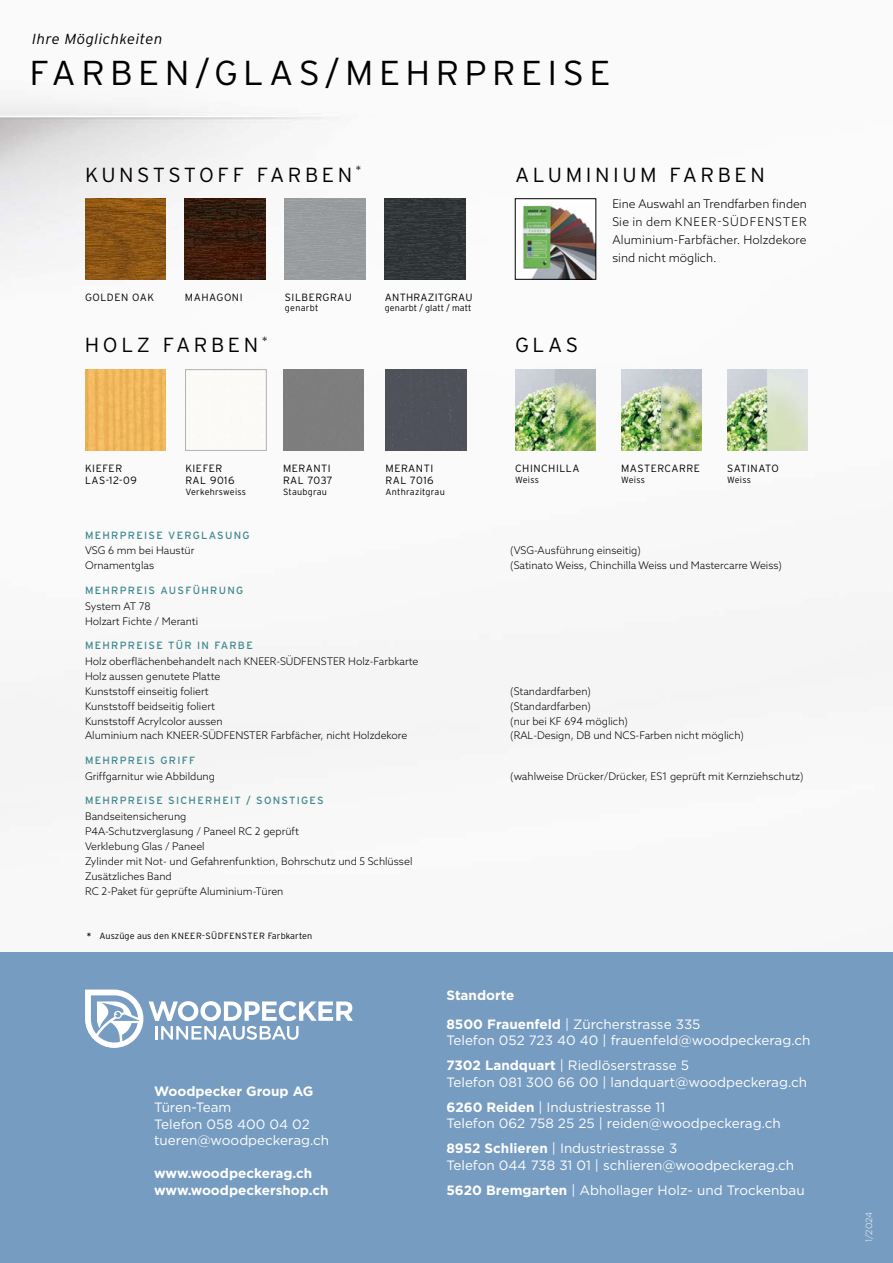
<style>
.page{position:relative;width:893px;height:1263px;background:#fff}
.page>*{position:absolute;margin:0;border:0;box-sizing:border-box;transform-origin:0 0}
.t1{font:300 34.5px "Interstate";letter-spacing:.15em;color:#000;scale:1.04 1}
.t2{font:300 20.4px "Interstate";letter-spacing:.17em;color:#000}
.t3{font:italic 300 14.55px "Interstate";letter-spacing:.03em;color:#000}
.t4{font:13.5px/25px "Gotham";color:#fff}
.t5{font:700 13.5px/16.5px "Gotham";color:#fff}
.t6{font:300 12px/18px "Azo Sans";letter-spacing:.01em;color:#000;text-align:justify}
.t7{font:300 10.5px/14.9px "Azo Sans";color:#000}
.t8{font:300 10.5px/12.6px "Interstate";letter-spacing:.05em;color:#000}
.t9{font:10.5px "Interstate";letter-spacing:.12em;color:#3f888f}
.t10{font:300 10.5px "Interstate";letter-spacing:.025em;color:#000}
.t11{font:300 10.5px "Interstate";letter-spacing:.03em;color:#000}
.t12{font:300 9px "Interstate";letter-spacing:.02em;color:#000}
.t13{font:300 9px "Gotham";color:#fbfafb}
.s1{font-weight:400}
.s2{font-weight:700}
</style>
<div class="page">
<img style="left:0;top:97px;width:893px;height:718px">
<div style="left:515px;top:199px;width:81px;height:80px;background:#fff"></div>
<img style="left:523px;top:205px;width:71px;height:72px">
<img style="left:515px;top:369px;width:81px;height:81px">
<img style="left:621px;top:369px;width:81px;height:81px">
<img style="left:727px;top:369px;width:81px;height:81px">
<img style="left:85px;top:369px;width:81px;height:81px">
<img style="left:187px;top:371px;width:77px;height:78px">
<div style="left:185px;top:369px;width:81px;height:82px;border:1px solid #b1afb6"></div>
<div style="left:283px;top:369px;width:81px;height:81px;background:#7f7e7e"></div>
<div style="left:386px;top:369px;width:80px;height:81px;background:#50515a"></div>
<img style="left:85px;top:199px;width:81px;height:80px">
<img style="left:185px;top:199px;width:81px;height:80px">
<div style="left:285px;top:199px;width:81px;height:80px;background:#989c9e"></div>
<img style="left:385px;top:199px;width:81px;height:80px">
<div style="left:0;top:952px;width:893px;height:311px;background:#779cc1"></div>
<svg style="left:85px;top:989px;width:58px;height:59px"></svg>
<svg style="left:149px;top:1001px;width:204px;height:39px"></svg>
<h3 class="t3" style="left:32px;top:31px;width:132px">Ihre Möglichkeiten</h3>
<h1 class="t1" style="left:30px;top:54px;width:560px">FARBEN/GLAS/MEHRPREISE</h1>
<h2 class="t2" style="left:85px;top:163px;width:278px">KUNSTSTOFF FARBEN<sup>*</sup></h2>
<h2 class="t2" style="left:515px;top:163px;width:251px">ALUMINIUM FARBEN</h2>
<p class="t6" style="left:612px;top:195px;width:196px">Eine Auswahl an Trendfarben finden Sie in dem KNEER-SÜDFENSTER Aluminium-Farbfächer. Holzdekore sind nicht möglich.</p>
<p class="t8" style="left:85px;top:290px;width:71px">GOLDEN OAK</p>
<p class="t8" style="left:185px;top:290px;width:59px">MAHAGONI</p>
<p class="t8" style="left:285px;top:290px;width:68px">SILBERGRAU</p>
<p class="t12" style="left:285px;top:303px;width:35px">genarbt</p>
<p class="t10" style="left:385px;top:291px;width:89px">ANTHRAZITGRAU</p>
<p class="t12" style="left:385px;top:303px;width:88px">genarbt / glatt / matt</p>
<h2 class="t2" style="left:85px;top:334px;width:184px">HOLZ FARBEN<sup>*</sup></h2>
<h2 class="t2" style="left:515px;top:334px;width:65px">GLAS</h2>
<p class="t8" style="left:85px;top:462px;width:53px">KIEFER<br>LAS-12-09</p>
<p class="t8" style="left:185px;top:462px;width:51px">KIEFER<br>RAL 9016</p>
<p class="t12" style="left:185px;top:487px;width:62px">Verkehrsweiss</p>
<p class="t8" style="left:283px;top:462px;width:51px">MERANTI<br>RAL 7037</p>
<p class="t12" style="left:283px;top:487px;width:45px">Staubgrau</p>
<p class="t8" style="left:386px;top:462px;width:50px">MERANTI<br>RAL 7016</p>
<p class="t12" style="left:386px;top:487px;width:61px">Anthrazitgrau</p>
<p class="t8" style="left:515px;top:462px;width:66px">CHINCHILLA</p>
<p class="t12" style="left:515px;top:474px;width:25px">Weiss</p>
<p class="t8" style="left:621px;top:462px;width:80px">MASTERCARRE</p>
<p class="t12" style="left:621px;top:474px;width:25px">Weiss</p>
<p class="t11" style="left:727px;top:462px;width:53px">SATINATO</p>
<p class="t12" style="left:727px;top:474px;width:25px">Weiss</p>
<p class="t9" style="left:85px;top:529px;width:166px">MEHRPREISE VERGLASUNG</p>
<p class="t7" style="left:85px;top:543px;width:111px">VSG 6 mm bei Haustür</p>
<p class="t7" style="left:510px;top:543px;width:132px">(VSG-Ausführung einseitig)</p>
<p class="t7" style="left:85px;top:558px;width:71px">Ornamentglas</p>
<p class="t7" style="left:510px;top:558px;width:273px">(Satinato Weiss, Chinchilla Weiss und Mastercarre Weiss)</p>
<p class="t9" style="left:85px;top:584px;width:160px">MEHRPREIS AUSFÜHRUNG</p>
<p class="t7" style="left:85px;top:598px;width:115px">System AT 78<br>Holzart Fichte / Meranti</p>
<p class="t9" style="left:85px;top:640px;width:169px">MEHRPREISE TÜR IN FARBE</p>
<p class="t7" style="left:85px;top:654px;width:335px">Holz oberflächenbehandelt nach KNEER-SÜDFENSTER Holz-Farbkarte<br>Holz aussen genutete Platte<br>Kunststoff einseitig foliert</p>
<p class="t7" style="left:510px;top:683px;width:82px">(Standardfarben)</p>
<p class="t7" style="left:85px;top:698px;width:131px">Kunststoff beidseitig foliert</p>
<p class="t7" style="left:510px;top:698px;width:82px">(Standardfarben)</p>
<p class="t7" style="left:85px;top:713px;width:139px">Kunststoff Acrylcolor aussen</p>
<p class="t7" style="left:510px;top:713px;width:119px">(nur bei KF 694 möglich)</p>
<p class="t7" style="left:85px;top:728px;width:324px">Aluminium nach KNEER-SÜDFENSTER Farbfächer, nicht Holzdekore</p>
<p class="t7" style="left:510px;top:728px;width:235px">(RAL-Design, DB und NCS-Farben nicht möglich)</p>
<p class="t9" style="left:85px;top:754px;width:112px">MEHRPREIS GRIFF</p>
<p class="t7" style="left:85px;top:768px;width:131px">Griffgarnitur wie Abbildung</p>
<p class="t7" style="left:510px;top:768px;width:295px">(wahlweise Drücker/Drücker, ES1 geprüft mit Kernziehschutz)</p>
<p class="t9" style="left:85px;top:795px;width:240px">MEHRPREISE SICHERHEIT / SONSTIGES</p>
<p class="t7" style="left:85px;top:809px;width:329px">Bandseitensicherung<br>P4A-Schutzverglasung / Paneel RC 2 geprüft<br>Verklebung Glas / Paneel<br>Zylinder mit Not- und Gefahrenfunktion, Bohrschutz und 5 Schlüssel Zusätzliches Band<br>RC 2-Paket für geprüfte Aluminium-Türen</p>
<p class="t12" style="left:87px;top:931px;width:227px"><span class="s1">*</span> Auszüge aus den KNEER-SÜDFENSTER Farbkarten</p>
<p class="t5" style="left:154px;top:1083px;width:161px">Woodpecker Group AG</p>
<p class="t4" style="left:154px;top:1099px;width:177px;line-height:16.5px">Türen-Team<br>Telefon 058 400 04 02 tueren@woodpeckerag.ch</p>
<p class="t5" style="left:154px;top:1165px;width:176px">www.woodpeckerag.ch www.woodpeckershop.ch</p>
<p class="t5" style="left:446px;top:981px;width:256px;line-height:28.3px">Standorte<br>8500 Frauenfeld <span class="s1">| Zürcherstrasse 335</span></p>
<p class="t4" style="left:446px;top:1028px;width:365px">Telefon 052 723 40 40 | frauenfeld@woodpeckerag.ch<br><span class="s2">7302 Landquart</span> | Riedlöserstrasse 5</p>
<p class="t4" style="left:446px;top:1069px;width:362px">Telefon 081 300 66 00 | landquart@woodpeckerag.ch<br><span class="s2">6260 Reiden</span> | Industriestrasse 11</p>
<p class="t4" style="left:446px;top:1111px;width:336px">Telefon 062 758 25 25 | reiden@woodpeckerag.ch<br><span class="s2">8952 Schlieren</span> | Industriestrasse 3</p>
<p class="t4" style="left:446px;top:1152px;width:360px">Telefon 044 738 31 01 | schlieren@woodpeckerag.ch<br><span class="s2">5620 Bremgarten</span> | Abhollager Holz- und Trockenbau</p>
<p class="t13" style="left:863px;top:1242px;width:32px;rotate:-90deg">1/2024</p>
</div>
